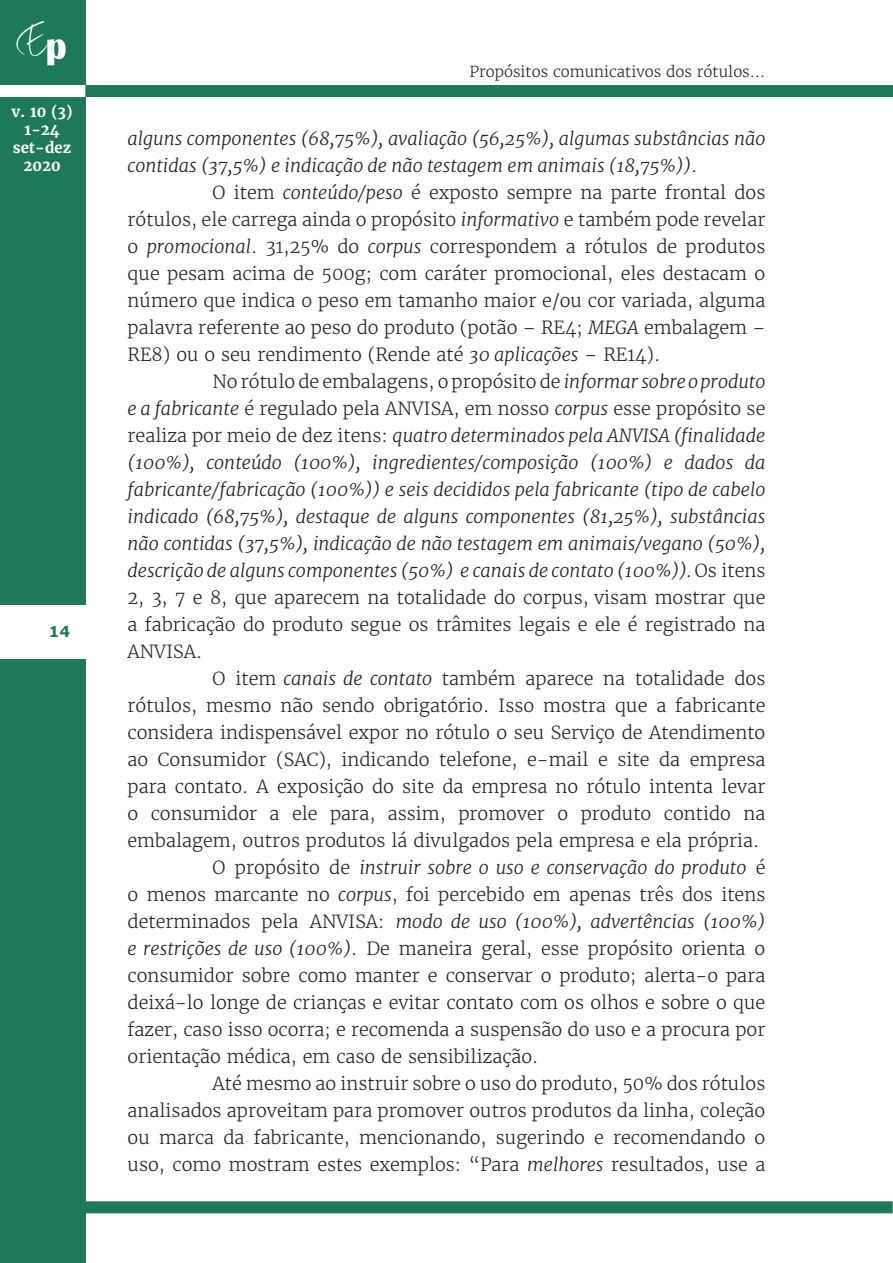
<style>
.page{position:relative;width:893px;height:1263px;background:#fff}
.page>*{position:absolute;margin:0;border:0;box-sizing:border-box;transform-origin:0 0}
.Corpo_do_artigo{font:300 18px/27px "Merriweather";color:#231f20;text-align:justify}
.Corpo_do_artigo-2{font:italic 300 18px/27px "Merriweather";color:#231f20}
.t1{font:300 15px "Merriweather";color:#231f20}
.t2{font:700 15px/18px "Merriweather";color:#fff;text-align:center}
.t3{font:700 15px "Verdana";color:#1e785a}
.s1{font-style:normal}
.s2{font-style:italic}
</style>
<div class="page">
<div style="left:0;top:0;width:85px;height:1263px;background:#1e785a"></div>
<img style="left:16px;top:21px;width:50px;height:45px">
<div style="left:85px;top:85px;width:808px;height:12px;background:#1e785a"></div>
<div style="left:0;top:85px;width:85px;height:12px;background:#fff"></div>
<div style="left:0;top:605px;width:85px;height:53px;background:#fff"></div>
<div style="left:84px;top:1201px;width:809px;height:12px;background:#1e785a"></div>
<p class="t2" style="left:11px;top:103px;width:63px">v. 10 (3)<br>1-24 set-dez<br>2020</p>
<p class="t3" style="left:49px;top:622px;width:23px">14</p>
<p class="t1" style="left:469px;top:62px;width:297px">Propósitos comunicativos dos rótulos...</p>
<p class="Corpo_do_artigo-2" style="left:128px;top:125px;width:639px">alguns componentes (68,75%), avaliação (56,25%), algumas substâncias não contidas (37,5%) e indicação de não testagem em animais (18,75%))<span class="s1">.</span></p>
<p class="Corpo_do_artigo" style="left:128px;top:179px;width:639px;text-indent:85px">O item <span class="s2">conteúdo/peso</span> é exposto sempre na parte frontal dos rótulos, ele carrega ainda o propósito <span class="s2">informativo</span> e também pode revelar o <span class="s2">promocional</span>. 31,25% do <span class="s2">corpus</span> correspondem a rótulos de produtos que pesam acima de 500g; com caráter promocional, eles destacam o número que indica o peso em tamanho maior e/ou cor variada, alguma palavra referente ao peso do produto (potão – RE4; <span class="s2">MEGA</span> embalagem – RE8) ou o seu rendimento (Rende até <span class="s2">30 aplicações</span> – RE14).</p>
<p class="Corpo_do_artigo-2" style="left:128px;top:368px;width:639px;text-align:justify;text-indent:85px"><span class="s1">No rótulo de embalagens, o propósito de</span> informar sobre o produto e a fabricante <span class="s1">é regulado pela ANVISA, em nosso</span> corpus <span class="s1">esse propósito se realiza por meio de dez itens:</span> quatro determinados pela ANVISA (finalidade (100%), conteúdo (100%), ingredientes/composição (100%) e dados da fabricante/fabricação (100%)) e seis decididos pela fabricante (tipo de cabelo indicado (68,75%), destaque de alguns componentes (81,25%), substâncias não contidas (37,5%), indicação de não testagem em animais/vegano (50%), descrição de alguns componentes (50%) e canais de contato (100%)). <span class="s1">Os itens 2, 3, 7 e 8, que aparecem na totalidade do corpus, visam mostrar que a fabricação do produto segue os trâmites legais e ele é registrado na ANVISA.</span></p>
<p class="Corpo_do_artigo" style="left:128px;top:665px;width:639px;text-indent:85px">O item <span class="s2">canais de contato</span> também aparece na totalidade dos rótulos, mesmo não sendo obrigatório. Isso mostra que a fabricante considera indispensável expor no rótulo o seu Serviço de Atendimento ao Consumidor (SAC), indicando telefone, e-mail e site da empresa para contato. A exposição do site da empresa no rótulo intenta levar o consumidor a ele para, assim, promover o produto contido na embalagem, outros produtos lá divulgados pela empresa e ela própria.</p>
<p class="Corpo_do_artigo" style="left:128px;top:854px;width:639px;text-indent:85px">O propósito de <span class="s2">instruir sobre o uso e conservação do produto</span> é o menos marcante no <span class="s2">corpus</span>, foi percebido em apenas três dos itens determinados pela ANVISA: <span class="s2">modo de uso (100%), advertências (100%) e restrições de uso (100%)</span>. De maneira geral, esse propósito orienta o consumidor sobre como manter e conservar o produto; alerta-o para deixá-lo longe de crianças e evitar contato com os olhos e sobre o que fazer, caso isso ocorra; e recomenda a suspensão do uso e a procura por orientação médica, em caso de sensibilização.</p>
<p class="Corpo_do_artigo" style="left:128px;top:1070px;width:639px;text-indent:85px">Até mesmo ao instruir sobre o uso do produto, 50% dos rótulos analisados aproveitam para promover outros produtos da linha, coleção ou marca da fabricante, mencionando, sugerindo e recomendando o uso, como mostram estes exemplos: “Para <span class="s2">melhores</span> resultados, use a</p>
</div>
